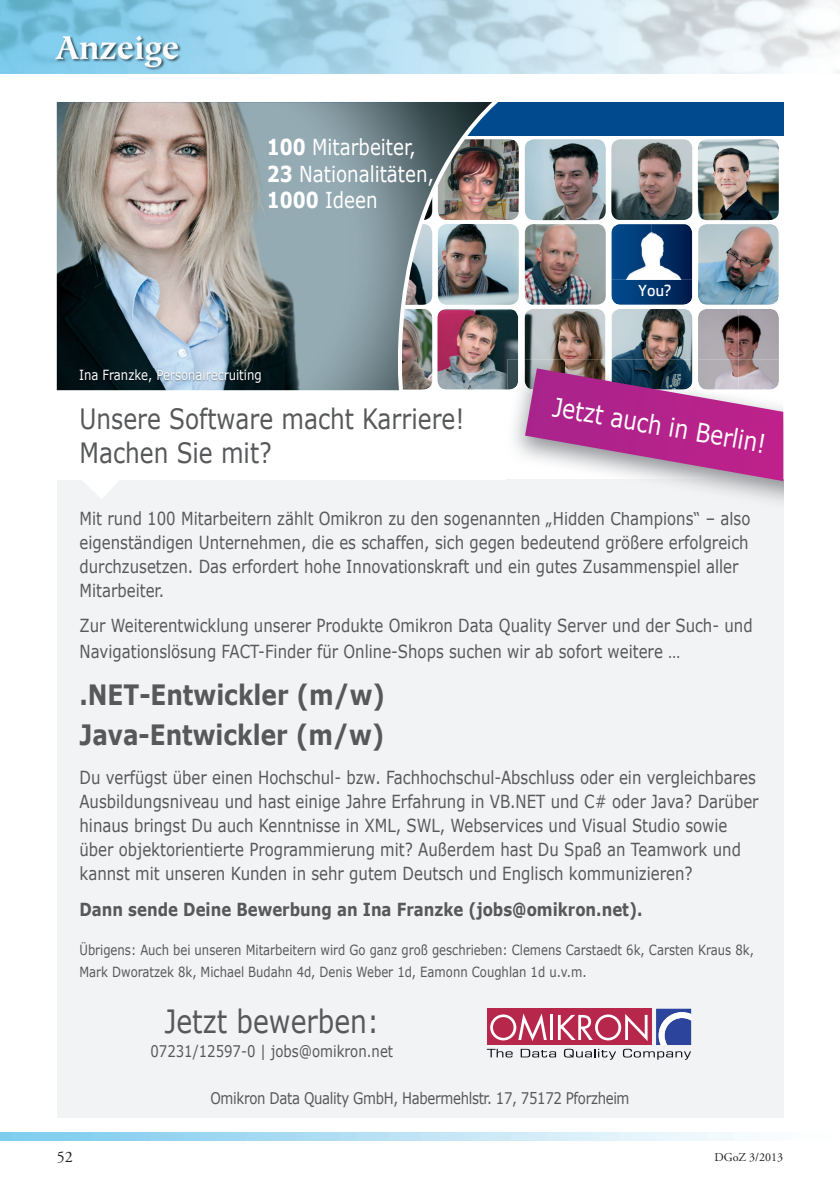
<style>
.page{position:relative;width:840px;height:1191px;background:#fff}
.page>*{position:absolute;margin:0;border:0;box-sizing:border-box;transform-origin:0 0}
.t1{font:32px "Verdana";color:#57585a;scale:.83 1}
.t2{font:28px/33.6px "Verdana";color:#57585a;scale:.83 1}
.t3{font:700 28px/40.4px "Verdana";color:#57585a;scale:.83 1}
.t4{font:26px "Verdana";color:#fff;scale:.83 1}
.t5{font:22px/26.4px "Verdana";color:#fff;scale:.83 1}
.t6{font:18px/24px "Verdana";color:#57585a;scale:.83 1}
.t7{font:700 18px "Verdana";color:#57585a;scale:.83 1}
.t8{font:16px "Verdana";letter-spacing:-.025em;color:#57585a;scale:.83 1}
.t9{font:16px "Verdana";color:#57585a;scale:.83 1}
.t10{font:16px "Titillium Text 25 L 600 wt";color:#fff}
.t11{font:16px "Adobe Garamond";color:#231f20}
.t12{font:14px/22px "Verdana";color:#57585a;scale:.83 1}
.t13{font:14px "Verdana";color:#fff;scale:.83 1}
.t14{font:12px "Adobe Garamond";color:#231f20}
.s1{font-weight:700}
</style>
<div class="page">
<img style="left:0;top:0;width:839px;height:74px">
<div style="left:57px;top:102px;width:725px;height:34px;background:#004a8d"></div>
<img style="left:57px;top:102px;width:441px;height:289px">
<img style="left:78px;top:368px;width:184px;height:16px">
<div style="left:57px;top:480px;width:725px;height:637px;background:#f2f3f4"></div>
<svg style="left:83px;top:480px;width:36px;height:19px"></svg>
<svg style="left:486px;top:1008px;width:204px;height:51px"></svg>
<img style="left:672px;top:407px;width:111px;height:104px">
<img style="left:433px;top:135px;width:349px;height:346px">
<p class="t5" style="left:266px;top:134px;width:203px"><span class="s1">100</span> Mitarbeiter,<br><span class="s1">23</span> Nationalitäten,<br><span class="s1">1000</span> Ideen</p>
<p class="t13" style="left:79px;top:365px;width:221px">Ina Franzke, Personalrecruiting</p>
<h2 class="t2" style="left:79px;top:402px;width:465px">Unsere Software macht Karriere!<br>Machen Sie mit?</h2>
<p class="t10" style="left:637px;top:278px;width:34px">You?</p>
<h3 class="t4" style="left:556px;top:389px;width:261px;rotate:10deg">Jetzt auch in Berlin!</h3>
<p class="t6" style="left:79px;top:506px;width:809px">Mit rund 100 Mitarbeitern zählt Omikron zu den sogenannten „Hidden Champions“ – also eigenständigen Unternehmen, die es schaffen, sich gegen bedeutend größere erfolgreich durchzusetzen. Das erfordert hohe Innovationskraft und ein gutes Zusammenspiel aller Mitarbeiter.</p>
<p class="t6" style="left:79px;top:612px;width:812px;line-height:26px">Zur Weiterentwicklung unserer Produkte Omikron Data Quality Server und der Such- und<br>Navigationslösung FACT-Finder für Online-Shops suchen wir ab sofort weitere …</p>
<h2 class="t3" style="left:79px;top:673px;width:369px">.NET-Entwickler (m/w)<br>Java-Entwickler (m/w)</h2>
<p class="t6" style="left:79px;top:765px;width:819px">Du verfügst über einen Hochschul- bzw. Fachhochschul-Abschluss oder ein vergleichbares Ausbildungsniveau und hast einige Jahre Erfahrung in VB.NET und C# oder Java? Darüber hinaus bringst Du auch Kenntnisse in XML, SWL, Webservices und Visual Studio sowie über objektorientierte Programmierung mit? Außerdem hast Du Spaß an Teamwork und kannst mit unseren Kunden in sehr gutem Deutsch und Englisch kommunizieren?</p>
<p class="t7" style="left:79px;top:896px;width:679px">Dann sende Deine Bewerbung an Ina Franzke (jobs@omikron.net).</p>
<p class="t12" style="left:79px;top:938px;width:813px">Übrigens: Auch bei unseren Mitarbeitern wird Go ganz groß geschrieben: Clemens Carstaedt 6k, Carsten Kraus 8k,<br>Mark Dworatzek 8k, Michael Budahn 4d, Denis Weber 1d, Eamonn Coughlan 1d u.v.m.</p>
<h1 class="t1" style="left:164px;top:999px;width:260px">Jetzt bewerben:</h1>
<p class="t9" style="left:150px;top:1040px;width:294px">07231/12597-0 | jobs@omikron.net</p>
<p class="t8" style="left:210px;top:1087px;width:506px">Omikron Data Quality GmbH, Habermehlstr. 17, 75172 Pforzheim</p>
<p class="t11" style="left:57px;top:1148px;width:17px">52</p>
<p class="t14" style="left:714px;top:1151px;width:70px">DGoZ 3/2013</p>
</div>
